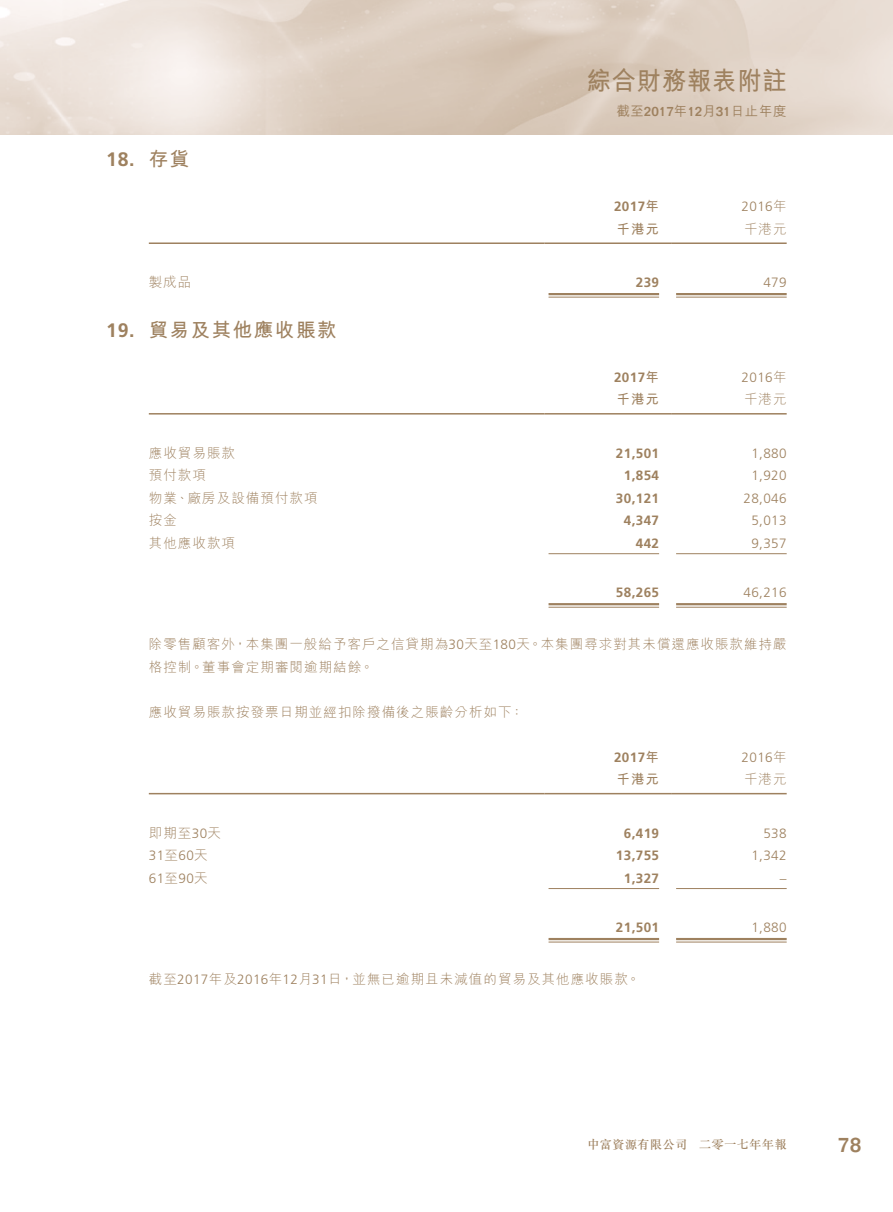
<style>
.page{position:relative;width:893px;height:1212px;background:#fff}
.page>*{position:absolute;margin:0;border:0;box-sizing:border-box;transform-origin:0 0}
.t1{font:700 25.5px "M Hei HK";letter-spacing:.035em;color:#9e815f;scale:.95 1}
.t2{font:500 21px "Folio Std";color:#9e815f}
.Heading_1{font:700 19.5px "M Hei HK";letter-spacing:.08em;color:#9e815f}
.Heading_1-2{font:700 19.5px "Frutiger LT Std";color:#9e815f}
.Body_Text{font:300 13.5px/22.5px "M Hei HK";letter-spacing:.08em;color:#9e815f}
.Body_Text-2{font:300 13.5px "Frutiger LT Std";letter-spacing:.03em;color:#9e815f}
.Body_Text-3{font:700 13.5px "Frutiger LT Std";letter-spacing:.03em;color:#9e815f}
.t3{font:500 13.5px "M Hei HK";letter-spacing:.05em;color:#9e815f}
.Body_Text-4{font:700 13.5px "M Hei HK";letter-spacing:.08em;color:#9e815f}
.t4{font:500 12px "M Sung HK";letter-spacing:.045em;color:#9e815f}
.s1{font-family:"Folio Std"}
.s2{font-family:"M Hei HK"}
.s3{font-family:"Frutiger LT Std"}
</style>
<div class="page">
<img style="left:0;top:0;width:1px;height:134px">
<hr style="left:149px;top:242px;width:395px;height:2px;background:#9e815f">
<hr style="left:544px;top:242px;width:128px;height:2px;background:#9e815f">
<hr style="left:672px;top:242px;width:115px;height:2px;background:#9e815f">
<hr style="left:549px;top:293px;width:110px;height:2px;background:#9e815f">
<hr style="left:549px;top:297px;width:110px;height:1px;background:#9e815f">
<hr style="left:676px;top:293px;width:111px;height:2px;background:#9e815f">
<hr style="left:676px;top:297px;width:111px;height:1px;background:#9e815f">
<hr style="left:149px;top:413px;width:395px;height:1px;background:#9e815f">
<hr style="left:544px;top:413px;width:128px;height:1px;background:#9e815f">
<hr style="left:672px;top:413px;width:115px;height:1px;background:#9e815f">
<hr style="left:549px;top:553px;width:110px;height:1px;background:#9e815f">
<hr style="left:676px;top:553px;width:111px;height:1px;background:#9e815f">
<hr style="left:549px;top:603px;width:110px;height:2px;background:#9e815f">
<hr style="left:549px;top:607px;width:110px;height:1px;background:#9e815f">
<hr style="left:676px;top:603px;width:111px;height:2px;background:#9e815f">
<hr style="left:676px;top:607px;width:111px;height:1px;background:#9e815f">
<hr style="left:149px;top:793px;width:395px;height:1px;background:#9e815f">
<hr style="left:544px;top:793px;width:128px;height:1px;background:#9e815f">
<hr style="left:672px;top:793px;width:115px;height:1px;background:#9e815f">
<hr style="left:549px;top:888px;width:110px;height:1px;background:#9e815f">
<hr style="left:676px;top:888px;width:111px;height:1px;background:#9e815f">
<hr style="left:549px;top:938px;width:110px;height:2px;background:#9e815f">
<hr style="left:549px;top:942px;width:110px;height:1px;background:#9e815f">
<hr style="left:676px;top:938px;width:111px;height:2px;background:#9e815f">
<hr style="left:676px;top:942px;width:111px;height:1px;background:#9e815f">
<p class="Heading_1-2" style="left:106px;top:148px;width:30px">18.</p>
<p class="Heading_1" style="left:149px;top:145px;width:42px">存貨</p>
<h1 class="t1" style="left:587px;top:62px;width:212px">綜合財務報表附註</h1>
<p class="t3" style="left:616px;top:101px;width:172px">截至<span class="s1">2017</span>年<span class="s1">12</span>月<span class="s1">31</span>日止年度</p>
<p class="Body_Text-3" style="left:614px;top:199px;width:47px">2017<span class="s2">年</span></p>
<p class="Body_Text-4" style="left:616px;top:219px;width:44px">千港元</p>
<p class="Body_Text-2" style="left:742px;top:199px;width:47px">2016<span class="s2">年</span></p>
<p class="Body_Text" style="left:744px;top:217px;width:44px">千港元</p>
<p class="Heading_1-2" style="left:106px;top:319px;width:30px">19.</p>
<p class="Body_Text" style="left:149px;top:271px;width:44px">製成品</p>
<p class="Heading_1" style="left:149px;top:315px;width:189px">貿易及其他應收賬款</p>
<p class="Body_Text-3" style="left:636px;top:275px;width:25px">239</p>
<p class="Body_Text-2" style="left:763px;top:275px;width:25px">479</p>
<p class="Body_Text-3" style="left:614px;top:369px;width:47px">2017<span class="s2">年</span></p>
<p class="Body_Text-2" style="left:742px;top:369px;width:47px">2016<span class="s2">年</span></p>
<p class="Body_Text-4" style="left:616px;top:390px;width:44px">千港元</p>
<p class="Body_Text" style="left:744px;top:388px;width:44px">千港元</p>
<p class="Body_Text" style="left:149px;top:441px;width:88px">應收貿易賬款</p>
<p class="Body_Text-3" style="left:616px;top:445px;width:45px">21,501</p>
<p class="Body_Text-2" style="left:751px;top:445px;width:37px">1,880</p>
<p class="Body_Text" style="left:149px;top:464px;width:59px">預付款項</p>
<p class="Body_Text-3" style="left:624px;top:468px;width:37px">1,854</p>
<p class="Body_Text-2" style="left:751px;top:468px;width:37px">1,920</p>
<p class="Body_Text" style="left:149px;top:486px;width:170px">物業、廠房及設備預付款項</p>
<p class="Body_Text-3" style="left:616px;top:490px;width:45px">30,121</p>
<p class="Body_Text-2" style="left:743px;top:490px;width:45px">28,046</p>
<p class="Body_Text" style="left:149px;top:509px;width:30px">按金</p>
<p class="Body_Text-3" style="left:624px;top:513px;width:37px">4,347</p>
<p class="Body_Text-2" style="left:751px;top:513px;width:37px">5,013</p>
<p class="Body_Text" style="left:149px;top:531px;width:88px">其他應收款項</p>
<p class="Body_Text-3" style="left:636px;top:535px;width:25px">442</p>
<p class="Body_Text-2" style="left:751px;top:535px;width:37px">9,357</p>
<p class="Body_Text-3" style="left:616px;top:585px;width:45px">58,265</p>
<p class="Body_Text" style="left:149px;top:633px;width:639px">除零售顧客外，本集團一般給予客戶之信貸期為<span class="s3">30</span>天至<span class="s3">180</span>天。本集團尋求對其未償還應收賬款維持嚴格控制。董事會定期審閱逾期結餘。</p>
<p class="Body_Text" style="left:149px;top:700px;width:376px">應收貿易賬款按發票日期並經扣除撥備後之賬齡分析如下：</p>
<p class="Body_Text-2" style="left:742px;top:749px;width:47px">2016<span class="s2">年</span></p>
<p class="Body_Text-2" style="left:743px;top:585px;width:45px">46,216</p>
<p class="Body_Text-3" style="left:614px;top:749px;width:47px">2017<span class="s2">年</span></p>
<p class="Body_Text-4" style="left:616px;top:769px;width:44px">千港元</p>
<p class="Body_Text" style="left:744px;top:768px;width:44px">千港元</p>
<p class="Body_Text" style="left:149px;top:821px;width:74px">即期至<span class="s3">30</span>天</p>
<p class="Body_Text-3" style="left:624px;top:825px;width:37px">6,419</p>
<p class="Body_Text-2" style="left:763px;top:825px;width:25px">538</p>
<p class="Body_Text-2" style="left:149px;top:848px;width:60px">31<span class="s2">至</span>60<span class="s2">天</span></p>
<p class="Body_Text-3" style="left:616px;top:847px;width:45px">13,755</p>
<p class="Body_Text-2" style="left:751px;top:848px;width:37px">1,342</p>
<p class="Body_Text-2" style="left:149px;top:870px;width:60px">61<span class="s2">至</span>90<span class="s2">天</span></p>
<p class="Body_Text-3" style="left:624px;top:870px;width:37px">1,327</p>
<p class="Body_Text-2" style="left:780px;top:870px;width:8px">–</p>
<p class="Body_Text-3" style="left:616px;top:919px;width:45px">21,501</p>
<p class="Body_Text" style="left:149px;top:967px;width:493px">截至<span class="s3">2017</span>年及<span class="s3">2016</span>年<span class="s3">12</span>月<span class="s3">31</span>日，並無已逾期且未減值的貿易及其他應收賬款。</p>
<p class="Body_Text-2" style="left:751px;top:920px;width:37px">1,880</p>
<p class="t4" style="left:587px;top:1136px;width:101px">中富資源有限公司</p>
<p class="t4" style="left:699px;top:1136px;width:89px">二零一七年年報</p>
<h2 class="t2" style="left:838px;top:1132px;width:25px">78</h2>
</div>
